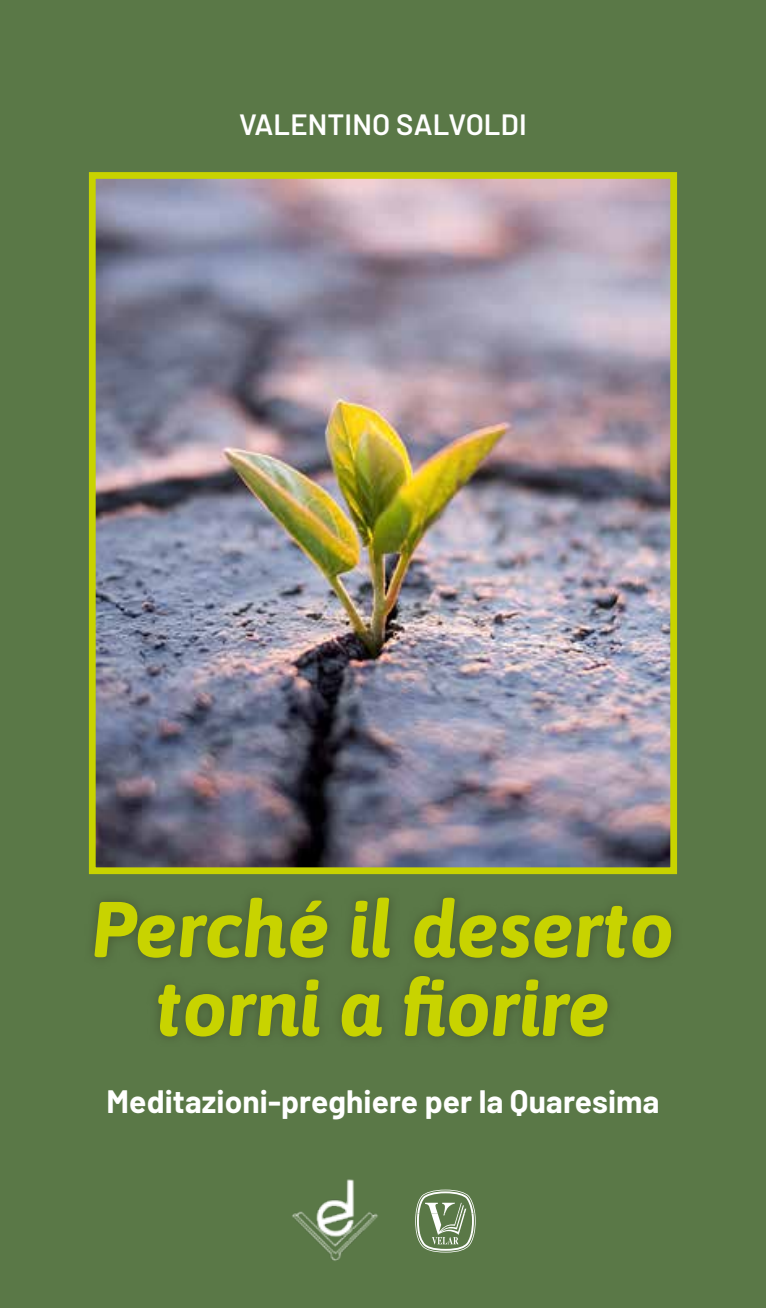
<style>
.page{position:relative;width:766px;height:1308px;background:#fff}
.page>*{position:absolute;margin:0;border:0;box-sizing:border-box;transform-origin:0 0}
.t1{font:italic 700 78.75px/78.8px "Asap";color:#c8d300;text-align:center}
.t2{font:700 31.5px "Barlow";letter-spacing:.005em;color:#fff}
.t3{font:600 29.25px "Barlow";letter-spacing:.005em;color:#fff}
</style>
<div class="page">
<div style="left:0;top:0;width:765px;height:1307px;background:#5a7847"></div>
<img style="left:97px;top:180px;width:572px;height:686px">
<div style="left:89px;top:172px;width:588px;height:702px;border:7px solid #c8d300"></div>
<div style="left:84px;top:887px;width:598px;height:161px;background:#404f2b;opacity:.75"></div>
<img style="left:292px;top:1179px;width:86px;height:82px">
<svg style="left:415px;top:1189px;width:60px;height:63px"></svg>
<p class="t3" style="left:239px;top:102px;width:289px">VALENTINO SALVOLDI</p>
<h1 class="t1" style="left:92px;top:886px;width:583px">Perché il deserto torni a fiorire</h1>
<p class="t2" style="left:106px;top:1078px;width:554px">Meditazioni-preghiere per la Quaresima</p>
</div>
